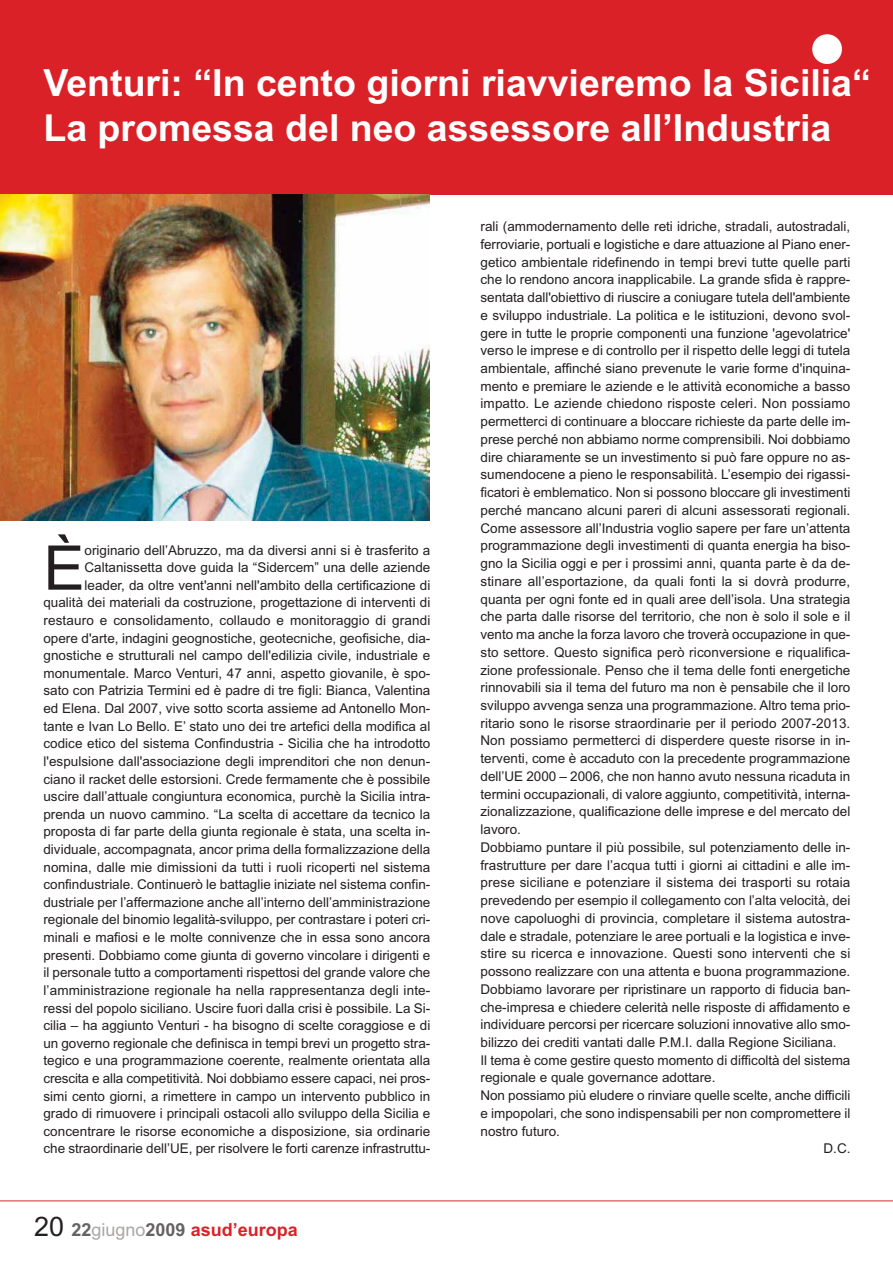
<style>
.page{position:relative;width:893px;height:1263px;background:#fff}
.page>*{position:absolute;margin:0;border:0;box-sizing:border-box;transform-origin:0 0}
.t1{font:61.65px "Arial";color:#231f20}
.t2{font:700 37.5px/45px "Arial";color:#fff}
.t3{font:700 18px "Arial";color:#da2128}
.t4{font:13.5px/17.5px "Arial";color:#231f20;text-align:right}
.s1{font-weight:400;font-size:27px;color:#231f20}
.s2{color:#656262}
.s3{font-weight:400;color:#a9a7a6}
</style>
<div class="page">
<div style="left:0;top:0;width:892px;height:194px;background:#da2128"></div>
<div style="left:812px;top:34px;width:30px;height:30px;background:#fff;border-radius:50%"></div>
<img style="left:0;top:194px;width:429px;height:327px">
<hr style="left:0;top:1201px;width:892px;height:1px;background:#da2128">
<h2 class="t2" style="left:43px;top:64px;width:828px">Venturi: “In cento giorni riavvieremo la Sicilia“<br>La promessa del neo assessore all’Industria</h2>
<h1 class="t1" style="left:43px;top:546px;width:43px">È</h1>
<p class="t4" style="left:43px;top:542px;width:388px">originario dell’Abruzzo, ma da diversi anni si è trasferito a Caltanissetta dove guida la “Sidercem” una delle aziende leader, da oltre vent'anni nell'ambito della certificazione di qualità dei materiali da costruzione, progettazione di interventi di restauro e consolidamento, collaudo e monitoraggio di grandi opere d'arte, indagini geognostiche, geotecniche, geofisiche, dia&shy;gnostiche e strutturali nel campo dell'edilizia civile, industriale e monumentale. Marco Venturi, 47 anni, aspetto giovanile, è spo&shy;sato con Patrizia Termini ed è padre di tre figli: Bianca, Valentina ed Elena. Dal 2007, vive sotto scorta assieme ad Antonello Mon&shy;tante e Ivan Lo Bello. E’ stato uno dei tre artefici della modifica al codice etico del sistema Confindustria - Sicilia che ha introdotto l'espulsione dall'associazione degli imprenditori che non denun&shy;ciano il racket delle estorsioni. Crede fermamente che è possibile uscire dall’attuale congiuntura economica, purchè la Sicilia intra&shy;prenda un nuovo cammino. “La scelta di accettare da tecnico la proposta di far parte della giunta regionale è stata, una scelta in&shy;dividuale, accompagnata, ancor prima della formalizzazione della nomina, dalle mie dimissioni da tutti i ruoli ricoperti nel sistema confindustriale. Continuerò le battaglie iniziate nel sistema confin&shy;dustriale per l’affermazione anche all’interno dell’amministrazione regionale del binomio legalità-sviluppo, per contrastare i poteri cri&shy;minali e mafiosi e le molte connivenze che in essa sono ancora presenti. Dobbiamo come giunta di governo vincolare i dirigenti e il personale tutto a comportamenti rispettosi del grande valore che l’amministrazione regionale ha nella rappresentanza degli inte&shy;ressi del popolo siciliano. Uscire fuori dalla crisi è possibile. La Si&shy;cilia – ha aggiunto Venturi - ha bisogno di scelte coraggiose e di un governo regionale che definisca in tempi brevi un progetto stra&shy;tegico e una programmazione coerente, realmente orientata alla crescita e alla competitività. Noi dobbiamo essere capaci, nei pros&shy;simi cento giorni, a rimettere in campo un intervento pubblico in grado di rimuovere i principali ostacoli allo sviluppo della Sicilia e concentrare le risorse economiche a disposizione, sia ordinarie che straordinarie dell’UE, per risolvere le forti carenze infrastruttu-</p>
<h3 class="t3" style="left:34px;top:1223px;width:265px"><span class="s1">20</span> <span class="s2">22</span><span class="s3">giugno</span><span class="s2">2009</span> asud’europa</h3>
<p class="t4" style="left:480px;top:219px;width:371px">rali (ammodernamento delle reti idriche, stradali, autostradali,</p>
<p class="t4" style="left:480px;top:237px;width:371px">ferroviarie, portuali e logistiche e dare attuazione al Piano ener-</p>
<p class="t4" style="left:480px;top:254px;width:371px">getico ambientale ridefinendo in tempi brevi tutte quelle parti</p>
<p class="t4" style="left:480px;top:272px;width:371px">che lo rendono ancora inapplicabile. La grande sfida è rappre-</p>
<p class="t4" style="left:480px;top:290px;width:371px">sentata dall'obiettivo di riuscire a coniugare tutela dell'ambiente</p>
<p class="t4" style="left:480px;top:308px;width:371px">e sviluppo industriale. La politica e le istituzioni, devono svol-</p>
<p class="t4" style="left:480px;top:325px;width:371px">gere in tutte le proprie componenti una funzione 'agevolatrice'</p>
<p class="t4" style="left:480px;top:343px;width:371px">verso le imprese e di controllo per il rispetto delle leggi di tutela</p>
<p class="t4" style="left:480px;top:361px;width:371px">ambientale, affinché siano prevenute le varie forme d'inquina-</p>
<p class="t4" style="left:480px;top:379px;width:371px">mento e premiare le aziende e le attività economiche a basso</p>
<p class="t4" style="left:480px;top:396px;width:371px">impatto. Le aziende chiedono risposte celeri. Non possiamo</p>
<p class="t4" style="left:480px;top:414px;width:371px">permetterci di continuare a bloccare richieste da parte delle im-</p>
<p class="t4" style="left:480px;top:432px;width:371px">prese perché non abbiamo norme comprensibili. Noi dobbiamo</p>
<p class="t4" style="left:480px;top:449px;width:371px">dire chiaramente se un investimento si può fare oppure no as-</p>
<p class="t4" style="left:480px;top:467px;width:371px">sumendocene a pieno le responsabilità. L’esempio dei rigassi-</p>
<p class="t4" style="left:480px;top:485px;width:371px">ficatori è emblematico. Non si possono bloccare gli investimenti</p>
<p class="t4" style="left:480px;top:503px;width:371px">perché mancano alcuni pareri di alcuni assessorati regionali.</p>
<p class="t4" style="left:480px;top:520px;width:371px">Come assessore all’Industria voglio sapere per fare un’attenta</p>
<p class="t4" style="left:480px;top:538px;width:371px">programmazione degli investimenti di quanta energia ha biso-</p>
<p class="t4" style="left:480px;top:556px;width:371px">gno la Sicilia oggi e per i prossimi anni, quanta parte è da de-</p>
<p class="t4" style="left:480px;top:574px;width:371px">stinare all’esportazione, da quali fonti la si dovrà produrre,</p>
<p class="t4" style="left:480px;top:591px;width:371px">quanta per ogni fonte ed in quali aree dell’isola. Una strategia</p>
<p class="t4" style="left:480px;top:609px;width:371px">che parta dalle risorse del territorio, che non è solo il sole e il</p>
<p class="t4" style="left:480px;top:627px;width:371px">vento ma anche la forza lavoro che troverà occupazione in que-</p>
<p class="t4" style="left:480px;top:645px;width:371px">sto settore. Questo significa però riconversione e riqualifica-</p>
<p class="t4" style="left:480px;top:662px;width:371px">zione professionale. Penso che il tema delle fonti energetiche</p>
<p class="t4" style="left:480px;top:680px;width:371px">rinnovabili sia il tema del futuro ma non è pensabile che il loro</p>
<p class="t4" style="left:480px;top:698px;width:371px">sviluppo avvenga senza una programmazione. Altro tema prio-</p>
<p class="t4" style="left:480px;top:716px;width:371px">ritario sono le risorse straordinarie per il periodo 2007-2013.</p>
<p class="t4" style="left:480px;top:733px;width:371px">Non possiamo permetterci di disperdere queste risorse in in-</p>
<p class="t4" style="left:480px;top:751px;width:371px">terventi, come è accaduto con la precedente programmazione</p>
<p class="t4" style="left:480px;top:769px;width:371px">dell’UE 2000 – 2006, che non hanno avuto nessuna ricaduta in</p>
<p class="t4" style="left:480px;top:786px;width:371px">termini occupazionali, di valore aggiunto, competitività, interna-</p>
<p class="t4" style="left:480px;top:804px;width:371px">zionalizzazione, qualificazione delle imprese e del mercato del</p>
<p class="t4" style="left:480px;top:822px;width:42px">lavoro.</p>
<p class="t4" style="left:480px;top:840px;width:371px">Dobbiamo puntare il più possibile, sul potenziamento delle in-</p>
<p class="t4" style="left:480px;top:857px;width:371px">frastrutture per dare l’acqua tutti i giorni ai cittadini e alle im-</p>
<p class="t4" style="left:480px;top:875px;width:371px">prese siciliane e potenziare il sistema dei trasporti su rotaia</p>
<p class="t4" style="left:480px;top:893px;width:371px">prevedendo per esempio il collegamento con l’alta velocità, dei</p>
<p class="t4" style="left:480px;top:911px;width:371px">nove capoluoghi di provincia, completare il sistema autostra-</p>
<p class="t4" style="left:480px;top:928px;width:371px">dale e stradale, potenziare le aree portuali e la logistica e inve-</p>
<p class="t4" style="left:480px;top:946px;width:371px">stire su ricerca e innovazione. Questi sono interventi che si</p>
<p class="t4" style="left:480px;top:964px;width:371px">possono realizzare con una attenta e buona programmazione.</p>
<p class="t4" style="left:480px;top:982px;width:371px">Dobbiamo lavorare per ripristinare un rapporto di fiducia ban-</p>
<p class="t4" style="left:480px;top:999px;width:371px">che-impresa e chiedere celerità nelle risposte di affidamento e</p>
<p class="t4" style="left:480px;top:1017px;width:371px">individuare percorsi per ricercare soluzioni innovative allo smo-</p>
<p class="t4" style="left:480px;top:1035px;width:357px">bilizzo dei crediti vantati dalle P.M.I. dalla Regione Siciliana.</p>
<p class="t4" style="left:480px;top:1053px;width:371px">Il tema è come gestire questo momento di difficoltà del sistema</p>
<p class="t4" style="left:480px;top:1070px;width:236px">regionale e quale governance adottare.</p>
<p class="t4" style="left:480px;top:1088px;width:371px">Non possiamo più eludere o rinviare quelle scelte, anche difficili</p>
<p class="t4" style="left:480px;top:1106px;width:371px">e impopolari, che sono indispensabili per non compromettere il</p>
<p class="t4" style="left:480px;top:1124px;width:81px">nostro futuro.</p>
<p class="t4" style="left:823px;top:1141px;width:28px">D.C.</p>
</div>
